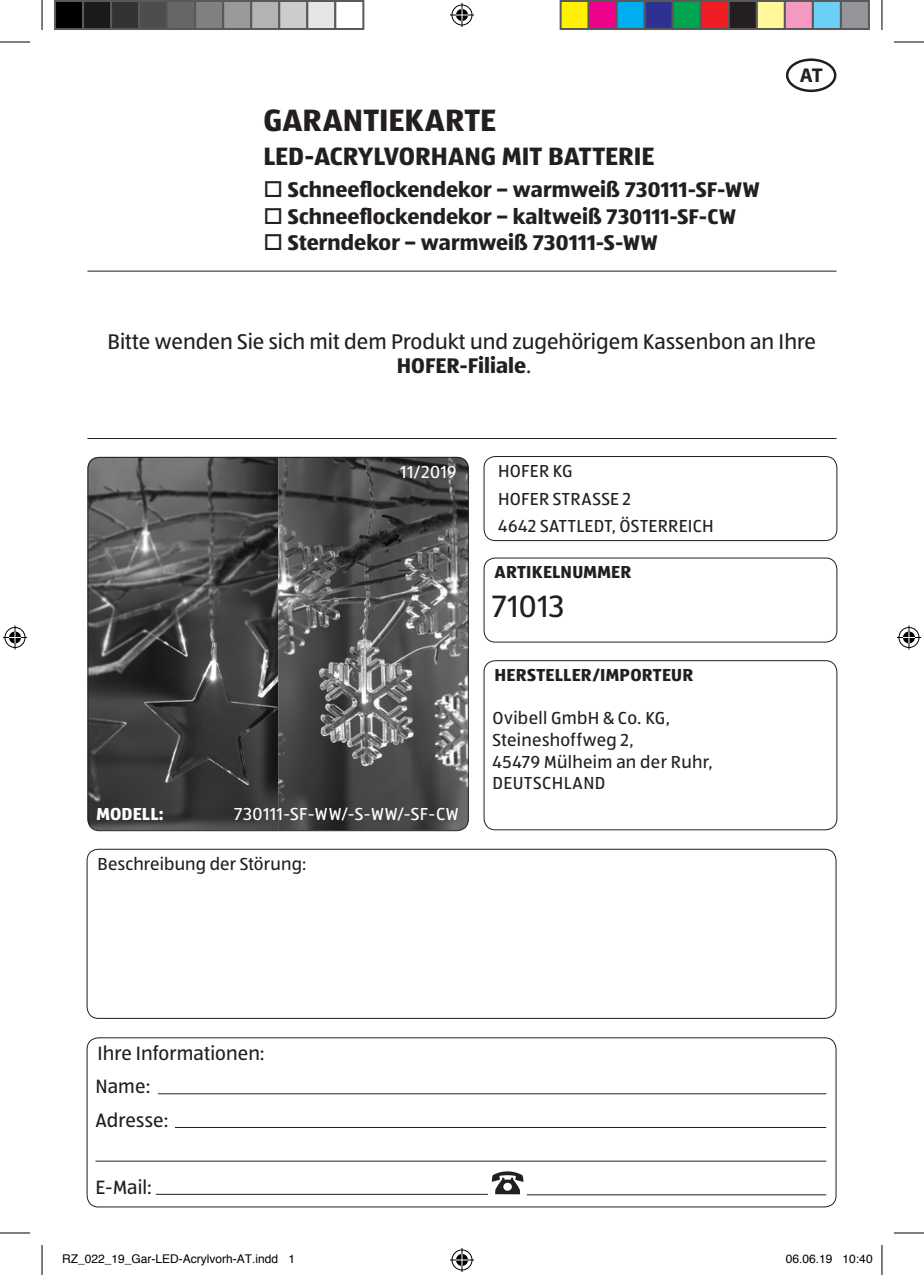
<style>
.page{position:relative;width:924px;height:1275px;background:#fff}
.page>*{position:absolute;margin:0;border:0;box-sizing:border-box;transform-origin:0 0}
.t1{font:700 32px "ALDISUEDOT";letter-spacing:.005em;color:#231f20}
.t2{font:32px "ALDISUEDOT";letter-spacing:.025em;color:#231f20}
.t3{font:700 26px "ALDISUEDOT";color:#231f20}
.t4{font:700 22px "ALDISUEDOT";letter-spacing:.005em;color:#231f20}
.t5{font:22px/24.2px "ALDISUEDOT";color:#231f20;text-align:center}
.t6{font:20px/33.6px "ALDISUEDOT";letter-spacing:.005em;color:#231f20}
.t7{font:700 20px "Myriad Pro";color:#231f20}
.t8{font:18px/21.6px "ALDISUEDOT";letter-spacing:.02em;color:#231f20}
.t9{font:700 18px "ALDISUEDOT";letter-spacing:.015em;color:#231f20}
.t10{font:18px "ALDISUEDOT";letter-spacing:.04em;color:#fff}
.t11{font:700 18px "ALDISUEDOT";letter-spacing:.01em;color:#fff}
.t12{font:12px "Helvetica";color:#000}
.s1{font-weight:700}
</style>
<div class="page">
<div style="left:785px;top:58px;width:51px;height:34px;border:2px solid #231f20;border-radius:50%"></div>
<hr style="left:158px;top:1093px;width:667px;height:1px;background:#231f20">
<hr style="left:175px;top:1127px;width:650px;height:1px;background:#231f20">
<hr style="left:95px;top:1160px;width:730px;height:1px;background:#231f20">
<hr style="left:526px;top:1194px;width:299px;height:1px;background:#231f20">
<hr style="left:156px;top:1193px;width:331px;height:1px;background:#231f20">
<svg style="left:491px;top:1171px;width:32px;height:23px"></svg>
<div style="left:87px;top:1037px;width:749px;height:170px;border:1px solid #231f20;border-radius:11px"></div>
<div style="left:87px;top:848px;width:749px;height:171px;border:1px solid #231f20;border-radius:11px"></div>
<div style="left:483px;top:456px;width:354px;height:85px;border:1px solid #231f20;border-radius:11px"></div>
<div style="left:483px;top:557px;width:354px;height:85px;border:1px solid #231f20;border-radius:11px"></div>
<div style="left:483px;top:660px;width:354px;height:170px;border:1px solid #231f20;border-radius:11px"></div>
<hr style="left:87px;top:271px;width:749px;height:1px;background:#231f20">
<hr style="left:87px;top:438px;width:749px;height:1px;background:#231f20">
<img style="left:88px;top:457px;width:380px;height:373px">
<div style="left:87px;top:457px;width:381px;height:374px;border:1px solid #231f20;border-radius:11px"></div>
<hr style="left:0;top:42px;width:30px;height:1px;background:#000">
<hr style="left:893px;top:42px;width:30px;height:1px;background:#000">
<hr style="left:0;top:1232px;width:30px;height:1px;background:#000">
<hr style="left:893px;top:1232px;width:30px;height:1px;background:#000">
<hr style="left:42px;top:0;width:1px;height:30px;background:#000">
<hr style="left:42px;top:1245px;width:1px;height:30px;background:#000">
<hr style="left:881px;top:0;width:1px;height:30px;background:#000">
<hr style="left:881px;top:1245px;width:1px;height:30px;background:#000">
<svg style="left:450px;top:3px;width:24px;height:24px"></svg>
<svg style="left:450px;top:1248px;width:24px;height:24px"></svg>
<svg style="left:3px;top:625px;width:24px;height:24px"></svg>
<svg style="left:897px;top:625px;width:23px;height:24px"></svg>
<div style="left:55px;top:1px;width:28px;height:28px;background:#000"></div>
<div style="left:54px;top:0;width:30px;height:30px;border:2px solid #595959"></div>
<div style="left:83px;top:1px;width:28px;height:28px;background:#1a1a1a"></div>
<div style="left:82px;top:0;width:30px;height:30px;border:2px solid #595959"></div>
<div style="left:111px;top:1px;width:28px;height:28px;background:#333"></div>
<div style="left:110px;top:0;width:30px;height:30px;border:2px solid #595959"></div>
<div style="left:139px;top:1px;width:28px;height:28px;background:#4d4d4d"></div>
<div style="left:138px;top:0;width:30px;height:30px;border:2px solid #595959"></div>
<div style="left:167px;top:1px;width:28px;height:28px;background:#666"></div>
<div style="left:166px;top:0;width:30px;height:30px;border:2px solid #595959"></div>
<div style="left:195px;top:1px;width:28px;height:28px;background:#808080"></div>
<div style="left:194px;top:0;width:30px;height:30px;border:2px solid #595959"></div>
<div style="left:223px;top:1px;width:28px;height:28px;background:#999"></div>
<div style="left:222px;top:0;width:30px;height:30px;border:2px solid #595959"></div>
<div style="left:251px;top:1px;width:28px;height:28px;background:#b3b3b3"></div>
<div style="left:250px;top:0;width:30px;height:30px;border:2px solid #595959"></div>
<div style="left:279px;top:1px;width:28px;height:28px;background:#ccc"></div>
<div style="left:278px;top:0;width:30px;height:30px;border:2px solid #595959"></div>
<div style="left:307px;top:1px;width:28px;height:28px;background:#e6e6e6"></div>
<div style="left:306px;top:0;width:30px;height:30px;border:2px solid #595959"></div>
<div style="left:334px;top:0;width:30px;height:30px;border:2px solid #595959"></div>
<div style="left:560px;top:1px;width:28px;height:28px;background:#fff101"></div>
<div style="left:559px;top:0;width:30px;height:30px;border:2px solid #595959"></div>
<div style="left:588px;top:1px;width:28px;height:28px;background:#ed028c"></div>
<div style="left:587px;top:0;width:30px;height:30px;border:2px solid #595959"></div>
<div style="left:616px;top:1px;width:28px;height:28px;background:#00aeef"></div>
<div style="left:615px;top:0;width:30px;height:30px;border:2px solid #595959"></div>
<div style="left:644px;top:1px;width:28px;height:28px;background:#2e3092"></div>
<div style="left:643px;top:0;width:30px;height:30px;border:2px solid #595959"></div>
<div style="left:672px;top:1px;width:28px;height:28px;background:#00a54f"></div>
<div style="left:671px;top:0;width:30px;height:30px;border:2px solid #595959"></div>
<div style="left:700px;top:1px;width:28px;height:28px;background:#ee1d23"></div>
<div style="left:699px;top:0;width:30px;height:30px;border:2px solid #595959"></div>
<div style="left:728px;top:1px;width:28px;height:28px;background:#231f20"></div>
<div style="left:727px;top:0;width:30px;height:30px;border:2px solid #595959"></div>
<div style="left:756px;top:1px;width:28px;height:28px;background:#fff79a"></div>
<div style="left:755px;top:0;width:30px;height:30px;border:2px solid #595959"></div>
<div style="left:784px;top:1px;width:28px;height:28px;background:#f499c2"></div>
<div style="left:783px;top:0;width:30px;height:30px;border:2px solid #595959"></div>
<div style="left:812px;top:1px;width:28px;height:28px;background:#6bcff6"></div>
<div style="left:811px;top:0;width:30px;height:30px;border:2px solid #595959"></div>
<div style="left:840px;top:1px;width:28px;height:28px;background:#939598"></div>
<div style="left:839px;top:0;width:30px;height:30px;border:2px solid #595959"></div>
<h1 class="t1" style="left:263px;top:99px;width:234px">GARANTIEKARTE</h1>
<h2 class="t3" style="left:263px;top:139px;width:392px">LED-ACRYLVORHANG MIT BATTERIE</h2>
<p class="t4" style="left:263px;top:175px;width:497px">□ Schneeflockendekor – warmweiß 730111-SF-WW</p>
<p class="t4" style="left:263px;top:201px;width:474px">□ Schneeflockendekor – kaltweiß 730111-SF-CW</p>
<p class="t4" style="left:263px;top:228px;width:395px">□ Sterndekor – warmweiß 730111-S-WW</p>
<p class="t7" style="left:799px;top:62px;width:24px">AT</p>
<p class="t5" style="left:108px;top:329px;width:709px">Bitte wenden Sie sich mit dem Produkt und zugehörigem Kassenbon an Ihre<br><span class="s1">HOFER-Filiale</span>.</p>
<p class="t10" style="left:400px;top:460px;width:58px">11/2019</p>
<p class="t11" style="left:96px;top:801px;width:69px">MODELL:</p>
<p class="t10" style="left:234px;top:802px;width:225px">730111-SF-WW/-S-WW/-SF-CW</p>
<p class="t8" style="left:97px;top:852px;width:210px">Beschreibung der Störung:</p>
<p class="t8" style="left:498px;top:456px;width:217px;line-height:27.6px">HOFER KG<br>HOFER STRASSE 2<br>4642 SATTLEDT, ÖSTERREICH</p>
<p class="t9" style="left:494px;top:560px;width:138px">ARTIKELNUMMER</p>
<h1 class="t2" style="left:492px;top:585px;width:73px">71013</h1>
<p class="t9" style="left:494px;top:663px;width:200px">HERSTELLER/IMPORTEUR</p>
<p class="t8" style="left:492px;top:707px;width:221px">Ovibell GmbH &amp; Co. KG,<br>Steineshoffweg 2,<br>45479 Mülheim an der Ruhr,<br>DEUTSCHLAND</p>
<p class="t6" style="left:95px;top:1035px;width:171px">Ihre Informationen:<br>Name:<br>Adresse:</p>
<p class="t6" style="left:95px;top:1170px;width:58px">E-Mail:</p>
<p class="t12" style="left:62px;top:1249px;width:234px">RZ_022_19_Gar-LED-Acrylvorh-AT.indd 1</p>
<p class="t12" style="left:785px;top:1249px;width:88px">06.06.19 10:40</p>
</div>
